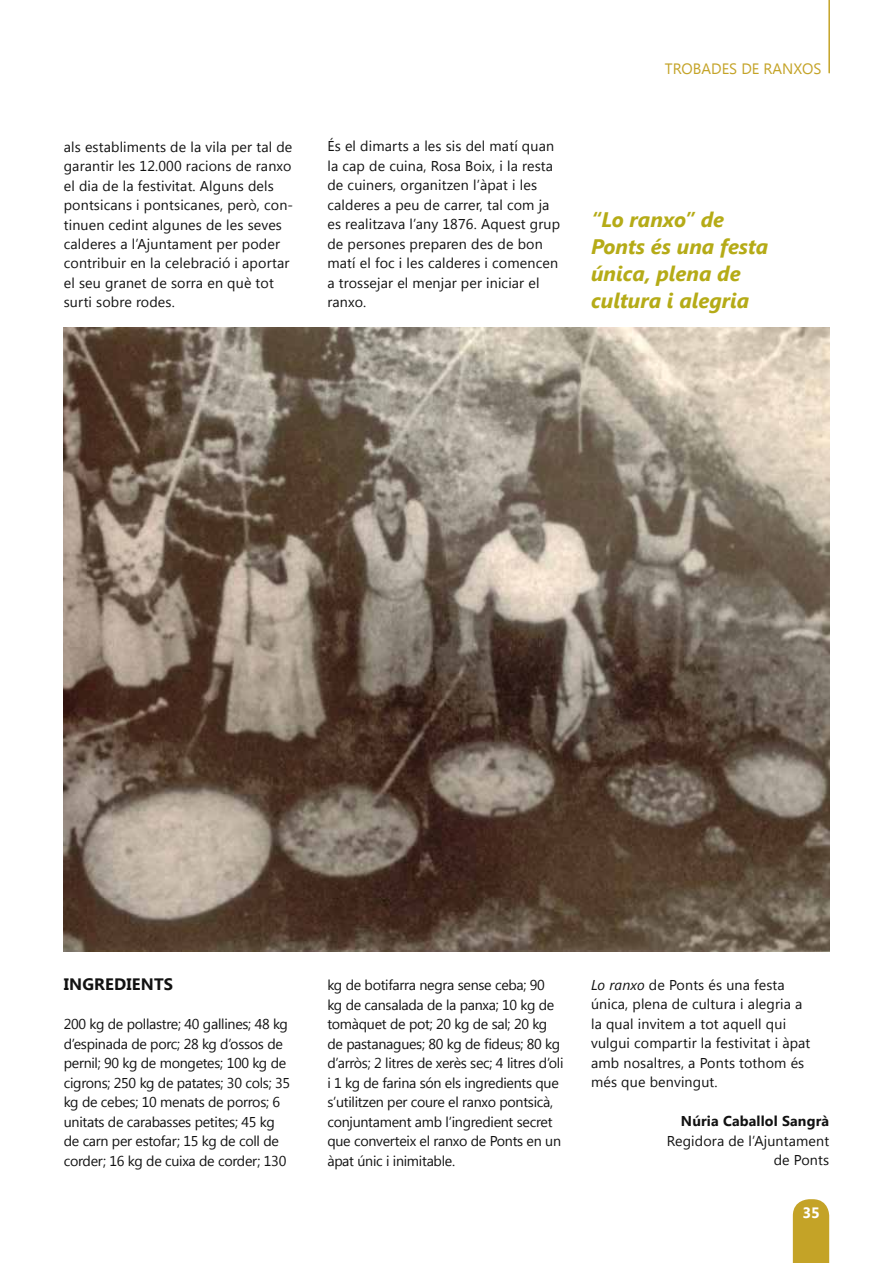
<style>
.page{position:relative;width:893px;height:1263px;background:#fff}
.page>*{position:absolute;margin:0;border:0;box-sizing:border-box;transform-origin:0 0}
.t1{font:italic 700 21px/27px "Segoe UI";color:#b5ab17}
.t2{font:700 16.5px "Segoe UI";letter-spacing:.01em;color:#121212}
.t3{font:15px "Segoe UI";color:#c4a327}
.t4{font:700 15px "Segoe UI";color:#fff}
.t5{font:14.25px/19.5px "Segoe UI";letter-spacing:.01em;color:#121212}
.t6{font:14.25px/19.5px "Segoe UI";letter-spacing:-.02em;color:#121212}
.t7{font:700 14.25px "Segoe UI";letter-spacing:.01em;color:#121212}
.s1{font-style:italic}
</style>
<div class="page">
<div style="left:793px;top:1199px;width:36px;height:64px;background:#c4a327"></div>
<img style="left:64px;top:327px;width:765px;height:624px">
<hr style="left:828px;top:0;width:2px;height:73px;background:#c4a327">
<p class="t5" style="left:64px;top:136px;width:231px">als establiments de la vila per tal de garantir les 12.000 racions de ranxo el dia de la festivitat. Alguns dels pontsicans i pontsicanes, però, con&shy;tinuen cedint algunes de les seves calderes a l’Ajuntament per poder contribuir en la celebració i aportar el seu granet de sorra en què tot surti sobre rodes.</p>
<p class="t5" style="left:327px;top:136px;width:234px">És el dimarts a les sis del matí quan la cap de cuina, Rosa Boix, i la resta de cuiners, organitzen l’àpat i les calderes a peu de carrer, tal com ja es realitzava l’any 1876. Aquest grup de persones preparen des de bon matí el foc i les calderes i comencen a trossejar el menjar per iniciar el ranxo.</p>
<p class="t3" style="left:665px;top:58px;width:158px">TROBADES DE RANXOS</p>
<h1 class="t1" style="left:591px;top:204px;width:179px">“Lo ranxo” de<br>Ponts és una festa única, plena de cultura i alegria</h1>
<p class="t2" style="left:64px;top:972px;width:111px">INGREDIENTS</p>
<p class="t6" style="left:64px;top:1014px;width:228px">200 kg de pollastre; 40 gallines; 48 kg d’espinada de porc; 28 kg d’ossos de pernil; 90 kg de mongetes; 100 kg de cigrons; 250 kg de patates; 30 cols; 35 kg de cebes; 10 menats de porros; 6 unitats de carabasses petites; 45 kg de carn per estofar; 15 kg de coll de corder; 16 kg de cuixa de corder; 130</p>
<p class="t6" style="left:327px;top:974px;width:238px">kg de botifarra negra sense ceba; 90<br>kg de cansalada de la panxa; 10 kg de tomàquet de pot; 20 kg de sal; 20 kg de pastanagues; 80 kg de fideus; 80 kg d’arròs; 2 litres de xerès sec; 4 litres d’oli i 1 kg de farina són els ingredients que s’utilitzen per coure el ranxo pontsicà, conjuntament amb l’ingredient secret que converteix el ranxo de Ponts en un àpat únic i inimitable.</p>
<p class="t5" style="left:591px;top:974px;width:221px"><span class="s1">Lo ranxo</span> de Ponts és una festa única, plena de cultura i alegria a la qual invitem a tot aquell qui vulgui compartir la festivitat i àpat amb nosaltres, a Ponts tothom és més que benvingut.</p>
<p class="t7" style="left:681px;top:1111px;width:150px">Núria Caballol Sangrà</p>
<p class="t5" style="left:667px;top:1130px;width:164px;text-align:right">Regidora de l’Ajuntament de Ponts</p>
<p class="t4" style="left:802px;top:1202px;width:19px">35</p>
</div>
